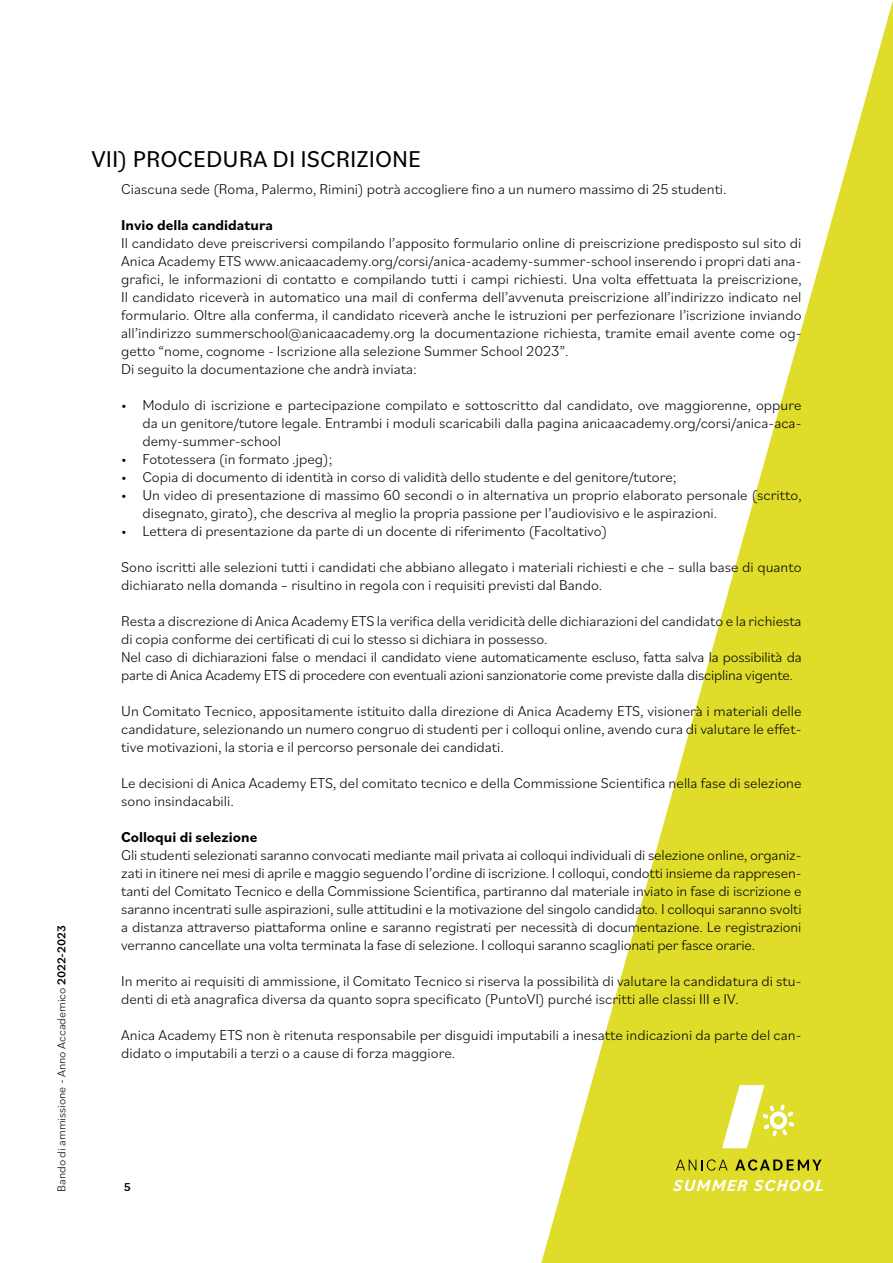
<style>
.page{position:relative;width:893px;height:1263px;background:#fff}
.page>*{position:absolute;margin:0;border:0;box-sizing:border-box;transform-origin:0 0}
.t1{font:24px "Bilo";color:#000}
.t2{font:italic 700 16.8px "Bilo";letter-spacing:.07em;color:#fff}
.t3{font:300 15px/18px "Bilo";color:#000}
.t4{font:700 15px "Bilo";color:#000}
.t5{font:300 12px "Bilo";color:#000}
.t6{font:500 12px "Bilo";color:#000}
.s1{font-weight:500}
</style>
<div class="page">
<svg style="left:541px;top:0;width:352px;height:1263px"></svg>
<svg style="left:722px;top:1085px;width:73px;height:63px"></svg>
<svg style="left:676px;top:1159px;width:52px;height:11px"></svg>
<svg style="left:735px;top:1159px;width:87px;height:11px"></svg>
<p class="t5" style="left:53px;top:1192px;width:268px;rotate:-90deg">Bando di ammissione - Anno Accademico <span class="s1">2022-2023</span></p>
<h1 class="t1" style="left:91px;top:142px;width:331px">VII) PROCEDURA DI ISCRIZIONE</h1>
<p class="t3" style="left:121px;top:179px;width:607px">Ciascuna sede (Roma, Palermo, Rimini) potrà accogliere fino a un numero massimo di 25 studenti.</p>
<p class="t4" style="left:121px;top:215px;width:153px">Invio della candidatura</p>
<p class="t3" style="left:121px;top:233px;width:682px">Il candidato deve preiscriversi compilando l’apposito formulario online di preiscrizione predisposto sul sito di Anica Academy ETS www.anicaacademy.org/corsi/anica-academy-summer-school inserendo i propri dati ana&shy;grafici, le informazioni di contatto e compilando tutti i campi richiesti. Una volta effettuata la preiscrizione, Il candidato riceverà in automatico una mail di conferma dell’avvenuta preiscrizione all’indirizzo indicato nel formulario. Oltre alla conferma, il candidato riceverà anche le istruzioni per perfezionare l’iscrizione inviando all’indirizzo summerschool@anicaacademy.org la documentazione richiesta, tramite email avente come og&shy;getto “nome, cognome - Iscrizione alla selezione Summer School 2023”.<br>Di seguito la documentazione che andrà inviata:</p>
<p class="t3" style="left:142px;top:395px;width:661px;text-align:justify;text-indent:-21px">• Modulo di iscrizione e partecipazione compilato e sottoscritto dal candidato, ove maggiorenne, oppure da un genitore/tutore legale. Entrambi i moduli scaricabili dalla pagina anicaacademy.org/corsi/anica-aca&shy;demy-summer-school</p>
<p class="t3" style="left:121px;top:449px;width:213px">• Fototessera (in formato .jpeg);</p>
<p class="t3" style="left:121px;top:467px;width:557px">• Copia di documento di identità in corso di validità dello studente e del genitore/tutore;</p>
<p class="t3" style="left:142px;top:485px;width:661px;text-indent:-21px">• Un video di presentazione di massimo 60 secondi o in alternativa un proprio elaborato personale (scritto, disegnato, girato), che descriva al meglio la propria passione per l’audiovisivo e le aspirazioni.</p>
<p class="t3" style="left:121px;top:521px;width:488px">• Lettera di presentazione da parte di un docente di riferimento (Facoltativo)</p>
<p class="t3" style="left:121px;top:557px;width:682px">Sono iscritti alle selezioni tutti i candidati che abbiano allegato i materiali richiesti e che – sulla base di quanto dichiarato nella domanda – risultino in regola con i requisiti previsti dal Bando.</p>
<p class="t3" style="left:121px;top:611px;width:682px">Resta a discrezione di Anica Academy ETS la verifica della veridicità delle dichiarazioni del candidato e la richiesta di copia conforme dei certificati di cui lo stesso si dichiara in possesso.<br>Nel caso di dichiarazioni false o mendaci il candidato viene automaticamente escluso, fatta salva la possibilità da parte di Anica Academy ETS di procedere con eventuali azioni sanzionatorie come previste dalla disciplina vigente.</p>
<p class="t3" style="left:121px;top:701px;width:682px;text-align:justify">Un Comitato Tecnico, appositamente istituito dalla direzione di Anica Academy ETS, visionerà i materiali delle candidature, selezionando un numero congruo di studenti per i colloqui online, avendo cura di valutare le effet&shy;tive motivazioni, la storia e il percorso personale dei candidati.</p>
<p class="t3" style="left:121px;top:773px;width:682px">Le decisioni di Anica Academy ETS, del comitato tecnico e della Commissione Scientifica nella fase di selezione sono insindacabili.</p>
<p class="t4" style="left:121px;top:827px;width:138px">Colloqui di selezione</p>
<p class="t3" style="left:121px;top:845px;width:682px;text-align:justify">Gli studenti selezionati saranno convocati mediante mail privata ai colloqui individuali di selezione online, organiz&shy;zati in itinere nei mesi di aprile e maggio seguendo l’ordine di iscrizione. I colloqui, condotti insieme da rappresen&shy;tanti del Comitato Tecnico e della Commissione Scientifica, partiranno dal materiale inviato in fase di iscrizione e saranno incentrati sulle aspirazioni, sulle attitudini e la motivazione del singolo candidato. I colloqui saranno svolti a distanza attraverso piattaforma online e saranno registrati per necessità di documentazione. Le registrazioni verranno cancellate una volta terminata la fase di selezione. I colloqui saranno scaglionati per fasce orarie.</p>
<p class="t3" style="left:121px;top:971px;width:682px">In merito ai requisiti di ammissione, il Comitato Tecnico si riserva la possibilità di valutare la candidatura di stu&shy;denti di età anagrafica diversa da quanto sopra specificato (PuntoVI) purché iscritti alle classi III e IV.</p>
<p class="t3" style="left:121px;top:1025px;width:682px">Anica Academy ETS non è ritenuta responsabile per disguidi imputabili a inesatte indicazioni da parte del can&shy;didato o imputabili a terzi o a cause di forza maggiore.</p>
<p class="t6" style="left:124px;top:1179px;width:9px">5</p>
<p class="t2" style="left:673px;top:1174px;width:152px">SUMMER SCHOOL</p>
</div>
